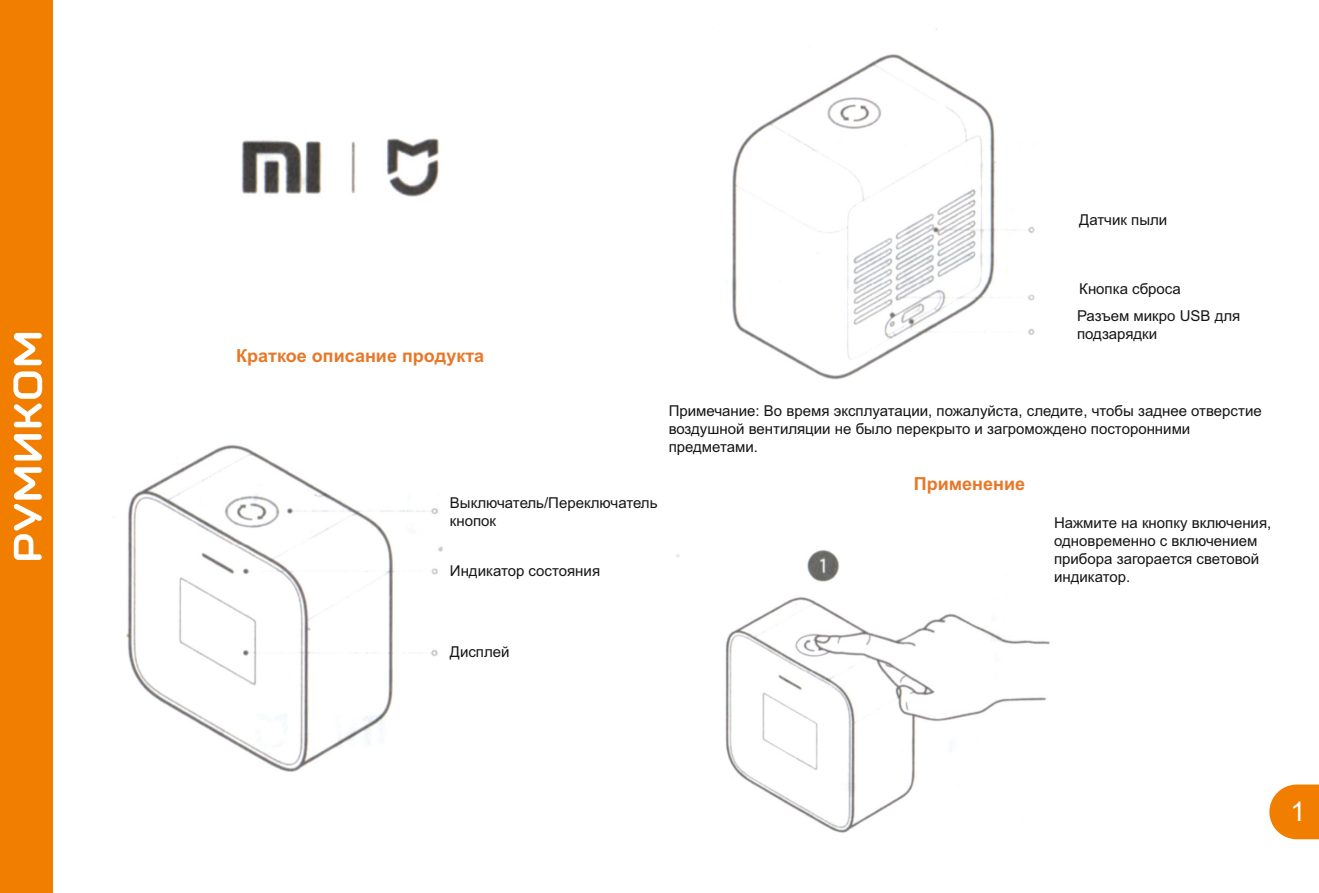
<style>
.page{position:relative;width:1319px;height:893px;background:#fff}
.page>*{position:absolute;margin:0;border:0;box-sizing:border-box;transform-origin:0 0}
.t1{font:27px "Arial";color:#fff}
.t2{font:700 18px "Arial";color:#e77828}
.t3{font:15px/18px "Arial";color:#151616}
</style>
<div class="page">
<img style="left:241px;top:138px;width:199px;height:59px">
<img style="left:113px;top:444px;width:330px;height:328px">
<img style="left:731px;top:28px;width:304px;height:352px">
<img style="left:676px;top:550px;width:374px;height:283px">
<svg style="left:1269px;top:784px;width:49px;height:55px;background:#f38f22"></svg>
<div style="left:0;top:0;width:53px;height:893px;background:#f27e00"></div>
<svg style="left:14px;top:467px;width:28px;height:93px"></svg>
<svg style="left:14px;top:434px;width:28px;height:26px"></svg>
<svg style="left:13px;top:371px;width:29px;height:56px"></svg>
<svg style="left:14px;top:333px;width:28px;height:32px"></svg>
<p class="t3" style="left:1079px;top:212px;width:90px">Датчик пыли</p>
<p class="t2" style="left:236px;top:348px;width:249px">Краткое описание продукта</p>
<p class="t3" style="left:1076px;top:276px;width:165px;line-height:27.9px">Кнопка сброса<br>Разъем микро USB для</p>
<p class="t3" style="left:1076px;top:327px;width:82px">подзарядки</p>
<p class="t3" style="left:450px;top:495px;width:209px">Выключатель/Переключатель кнопок</p>
<p class="t3" style="left:450px;top:563px;width:152px">Индикатор состояния</p>
<p class="t3" style="left:668px;top:403px;width:594px">Примечание: Во время эксплуатации, пожалуйста, следите, чтобы заднее отверстие воздушной вентиляции не было перекрыто и загромождено посторонними предметами.</p>
<p class="t2" style="left:913px;top:477px;width:113px">Применение</p>
<p class="t3" style="left:1053px;top:515px;width:219px">Нажмите на кнопку включения, одновременно с включением прибора загорается световой индикатор.</p>
<p class="t3" style="left:450px;top:644px;width:61px">Дисплей</p>
<h1 class="t1" style="left:1289px;top:801px;width:17px">1</h1>
</div>
